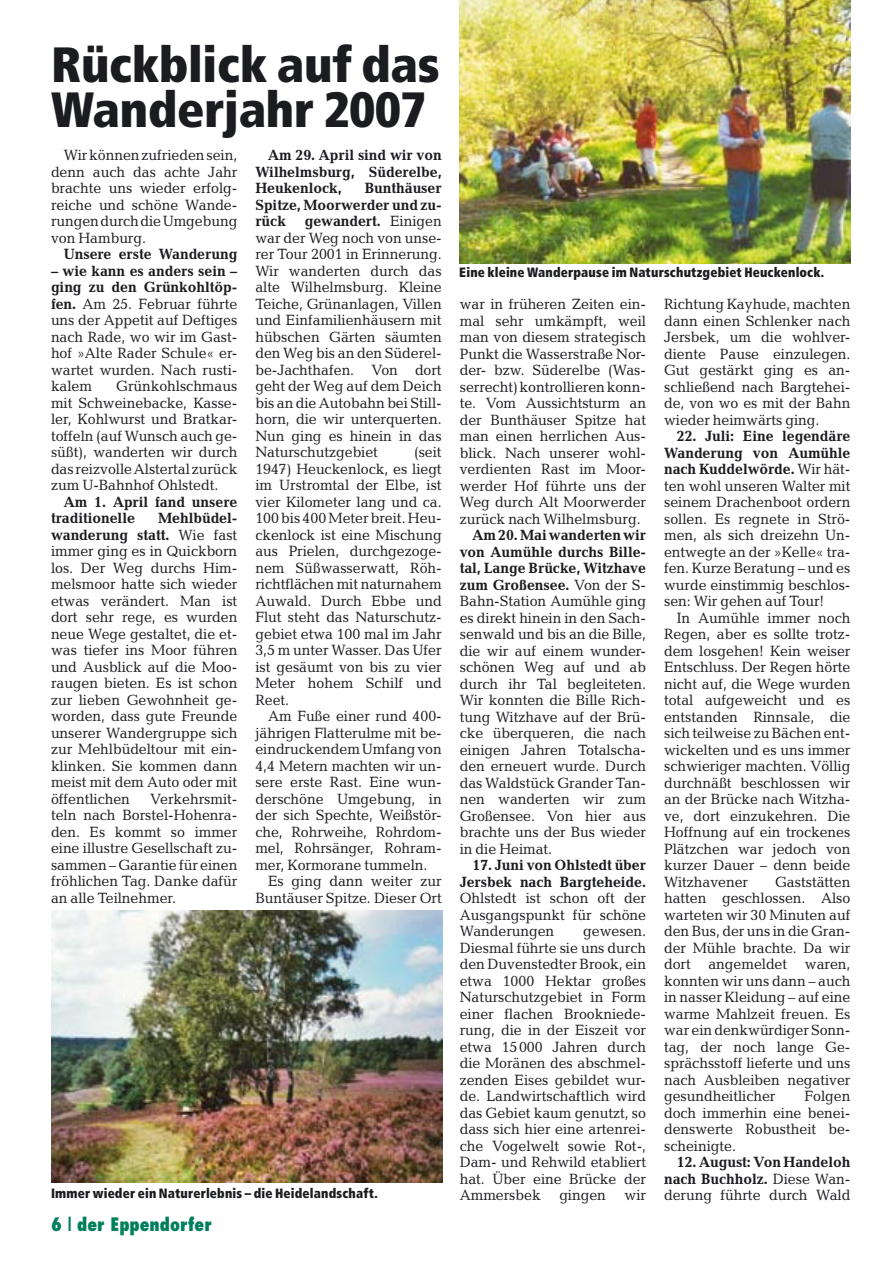
<style>
.page{position:relative;width:893px;height:1263px;background:#fff}
.page>*{position:absolute;margin:0;border:0;box-sizing:border-box;transform-origin:0 0}
.t1{font:900 condensed 49.5px/45px "Frutiger";letter-spacing:-.005em;color:#1b1c20}
.t2{font:800 condensed 18px "Futura";color:#007f5c}
.t3{font:15px/16.5px "Candida";letter-spacing:-.005em;color:#1b1c20;text-align:justify;scale:.95 1}
.t4{font:700 15px/16.5px "Candida";letter-spacing:-.005em;color:#1b1c20;text-align:justify;scale:.95 1}
.t5{font:900 condensed 13.5px "Frutiger";letter-spacing:.015em;color:#1b1c20;scale:.95 1}
.s1{font-weight:700}
.s2{font-weight:400}
</style>
<div class="page">
<img style="left:459px;top:0;width:391px;height:263px">
<img style="left:51px;top:910px;width:391px;height:272px">
<h1 class="t1" style="left:51px;top:42px;width:390px">Rückblick auf das<br>Wanderjahr 2007</h1>
<p class="t3" style="left:51px;top:147px;width:198px;text-indent:13px">Wir können zufrieden sein, denn auch das achte Jahr brachte uns wieder erfolg&shy;reiche und schöne Wande&shy;rungen durch die Umgebung von Hamburg.</p>
<p class="t4" style="left:64px;top:246px;width:184px">Unsere erste Wanderung</p>
<p class="t3" style="left:51px;top:262px;width:198px"><span class="s1">– wie kann es anders sein – ging zu den Grünkohltöp&shy;fen.</span> Am 25. Februar führte uns der Appetit auf Deftiges nach Rade, wo wir im Gast&shy;hof »Alte Rader Schule« er&shy;wartet wurden. Nach rusti&shy;kalem</p>
<p class="t3" style="left:51px;top:378px;width:198px;text-indent:65px">Grünkohlschmaus mit Schweinebacke, Kasse&shy;ler, Kohlwurst und Bratkar&shy;toffeln (auf Wunsch auch ge&shy;süßt), wanderten wir durch das reizvolle Alstertal zurück zum U-Bahnhof Ohlstedt.</p>
<p class="t4" style="left:51px;top:493px;width:198px;text-indent:13px">Am 1. April fand unsere traditionelle</p>
<p class="t3" style="left:51px;top:510px;width:198px;text-indent:107px"><span class="s1">Mehlbüdel&shy;wanderung statt.</span> Wie fast immer ging es in Quickborn los. Der Weg durchs Him&shy;melsmoor hatte sich wieder etwas verändert. Man ist dort sehr rege, es wurden neue Wege gestaltet, die et&shy;was tiefer ins Moor führen und Ausblick auf die Moo&shy;raugen bieten. Es ist schon zur lieben Gewohnheit ge&shy;worden, dass gute Freunde unserer Wandergruppe sich zur Mehlbüdeltour mit ein&shy;klinken. Sie kommen dann meist mit dem Auto oder mit öffentlichen</p>
<p class="t3" style="left:51px;top:790px;width:198px;text-indent:99px">Verkehrsmit&shy;teln nach Borstel-Hohenra&shy;den. Es kommt so immer eine illustre Gesellschaft zu&shy;sammen – Garantie für einen fröhlichen Tag. Danke dafür an alle Teilnehmer.</p>
<p class="t4" style="left:255px;top:147px;width:198px;text-indent:13px">Am 29. April sind wir von Wilhelmsburg, Süderelbe, Heukenlock,</p>
<p class="t3" style="left:255px;top:180px;width:198px;text-indent:109px"><span class="s1">Bunthäuser Spitze, Moorwerder und zu&shy;rück gewandert.</span> Einigen war der Weg noch von unse&shy;rer Tour 2001 in Erinnerung.<br>Wir wanderten durch das alte Wilhelmsburg. Kleine Teiche, Grünanlagen, Villen und Einfamilienhäusern mit hübschen Gärten säumten den Weg bis an den Süderel&shy;be-Jachthafen. Von dort geht der Weg auf dem Deich bis an die Autobahn bei Still&shy;horn, die wir unterquerten.<br>Nun ging es hinein in das Naturschutzgebiet</p>
<p class="t3" style="left:255px;top:444px;width:198px;text-indent:159px">(seit 1947) Heuckenlock, es liegt im Urstromtal der Elbe, ist vier Kilometer lang und ca.<br>100 bis 400 Meter breit. Heu&shy;ckenlock ist eine Mischung aus Prielen, durchgezoge&shy;nem Süßwasserwatt, Röh&shy;richtflächen mit naturnahem Auwald. Durch Ebbe und Flut steht das Naturschutz&shy;gebiet etwa 100 mal im Jahr 3,5 m unter Wasser. Das Ufer ist gesäumt von bis zu vier Meter hohem Schilf und Reet.</p>
<p class="t3" style="left:268px;top:708px;width:184px">Am Fuße einer rund 400-</p>
<p class="t3" style="left:255px;top:724px;width:198px">jährigen Flatterulme mit be-</p>
<p class="t3" style="left:255px;top:741px;width:198px">eindruckendem Umfang von</p>
<p class="t3" style="left:255px;top:757px;width:198px">4,4 Metern machten wir un-</p>
<p class="t3" style="left:255px;top:774px;width:198px">sere erste Rast. Eine wun-</p>
<p class="t3" style="left:255px;top:790px;width:198px">derschöne Umgebung, in</p>
<p class="t3" style="left:255px;top:807px;width:198px">der sich Spechte, Weißstör-</p>
<p class="t3" style="left:255px;top:823px;width:198px">che, Rohrweihe, Rohrdom-</p>
<p class="t3" style="left:255px;top:840px;width:198px">mel, Rohrsänger, Rohram-</p>
<p class="t3" style="left:255px;top:856px;width:183px">mer, Kormorane tummeln.</p>
<p class="t3" style="left:268px;top:873px;width:184px">Es ging dann weiter zur</p>
<p class="t3" style="left:255px;top:889px;width:198px">Buntäuser Spitze. Dieser Ort</p>
<p class="t5" style="left:51px;top:1184px;width:345px">Immer wieder ein Naturerlebnis – die Heidelandschaft.</p>
<p class="t2" style="left:51px;top:1212px;width:163px">6 | der Eppendorfer</p>
<p class="t5" style="left:459px;top:264px;width:386px">Eine kleine Wanderpause im Naturschutzgebiet Heuckenlock.</p>
<p class="t3" style="left:460px;top:296px;width:198px">war in früheren Zeiten ein&shy;mal sehr umkämpft, weil man von diesem strategisch Punkt die Wasserstraße Nor&shy;der- bzw. Süderelbe (Was&shy;serrecht) kontrollieren konn&shy;te. Vom Aussichtsturm an der Bunthäuser Spitze hat man einen herrlichen Aus&shy;blick. Nach unserer wohl&shy;verdienten Rast im Moor&shy;werder Hof führte uns der Weg durch Alt Moorwerder zurück nach Wilhelmsburg.</p>
<p class="t3" style="left:460px;top:527px;width:198px;text-indent:13px"><span class="s1">Am 20. Mai wanderten wir von Aumühle durchs Bille&shy;tal, Lange Brücke, Witzhave zum Großensee.</span> Von der S-Bahn-Station Aumühle ging es direkt hinein in den Sach&shy;senwald und bis an die Bille, die wir auf einem wunder&shy;schönen Weg auf und ab durch ihr Tal begleiteten.<br>Wir konnten die Bille Rich&shy;tung Witzhave auf der Brü&shy;cke überqueren, die nach einigen Jahren Totalscha&shy;den erneuert wurde. Durch das Waldstück Grander Tan&shy;nen wanderten wir zum Großensee. Von hier aus brachte uns der Bus wieder in die Heimat.</p>
<p class="t4" style="left:460px;top:857px;width:198px;text-align:right">17. Juni von Ohlstedt über<br>Jersbek nach Bargteheide.</p>
<p class="t3" style="left:460px;top:890px;width:198px">Ohlstedt ist schon oft der Ausgangspunkt für schöne Wanderungen</p>
<p class="t3" style="left:460px;top:923px;width:198px;text-indent:123px">gewesen.<br>Diesmal führte sie uns durch den Duvenstedter Brook, ein etwa 1000 Hektar großes Naturschutzgebiet in Form einer flachen Brookniede&shy;rung, die in der Eiszeit vor etwa 15 000 Jahren durch die Moränen des abschmel&shy;zenden Eises gebildet wur&shy;de. Landwirtschaftlich wird das Gebiet kaum genutzt, so dass sich hier eine artenrei&shy;che Vogelwelt sowie Rot-, Dam- und Rehwild etabliert hat. Über eine Brücke der Ammersbek gingen wir</p>
<p class="t3" style="left:664px;top:296px;width:198px">Richtung Kayhude, machten dann einen Schlenker nach Jersbek, um die wohlver&shy;diente Pause einzulegen.<br>Gut gestärkt ging es an&shy;schließend nach Bargtehei&shy;de, von wo es mit der Bahn wieder heimwärts ging.</p>
<p class="t3" style="left:664px;top:428px;width:198px;text-indent:13px"><span class="s1">22. Juli: Eine legendäre Wanderung von Aumühle nach Kuddelwörde.</span> Wir hät&shy;ten wohl unseren Walter mit seinem Drachenboot ordern sollen. Es regnete in Strö&shy;men, als sich dreizehn Un&shy;entwegte an der »Kelle« tra&shy;fen. Kurze Beratung – und es wurde einstimmig beschlos&shy;sen: Wir gehen auf Tour!</p>
<p class="t3" style="left:664px;top:609px;width:198px;text-indent:13px">In Aumühle immer noch Regen, aber es sollte trotz&shy;dem losgehen! Kein weiser Entschluss. Der Regen hörte nicht auf, die Wege wurden total aufgeweicht und es entstanden Rinnsale, die sich teilweise zu Bächen ent&shy;wickelten und es uns immer schwieriger machten. Völlig durchnäßt beschlossen wir an der Brücke nach Witzha&shy;ve, dort einzukehren. Die Hoffnung auf ein trockenes Plätzchen war jedoch von kurzer Dauer – denn beide Witzhavener</p>
<p class="t3" style="left:664px;top:873px;width:198px;text-indent:111px">Gaststätten hatten geschlossen. Also warteten wir 30 Minuten auf den Bus, der uns in die Gran&shy;der Mühle brachte. Da wir dort angemeldet waren, konnten wir uns dann – auch in nasser Kleidung – auf eine warme Mahlzeit freuen. Es war ein denkwürdiger Sonn&shy;tag, der noch lange Ge&shy;sprächsstoff lieferte und uns nach Ausbleiben negativer gesundheitlicher</p>
<p class="t3" style="left:664px;top:1088px;width:198px;text-indent:141px">Folgen doch immerhin eine benei&shy;denswerte Robustheit be&shy;scheinigte.</p>
<p class="t4" style="left:664px;top:1154px;width:198px;text-indent:13px">12. August: Von Handeloh nach Buchholz. <span class="s2">Diese Wan&shy;derung führte durch Wald</span></p>
</div>
